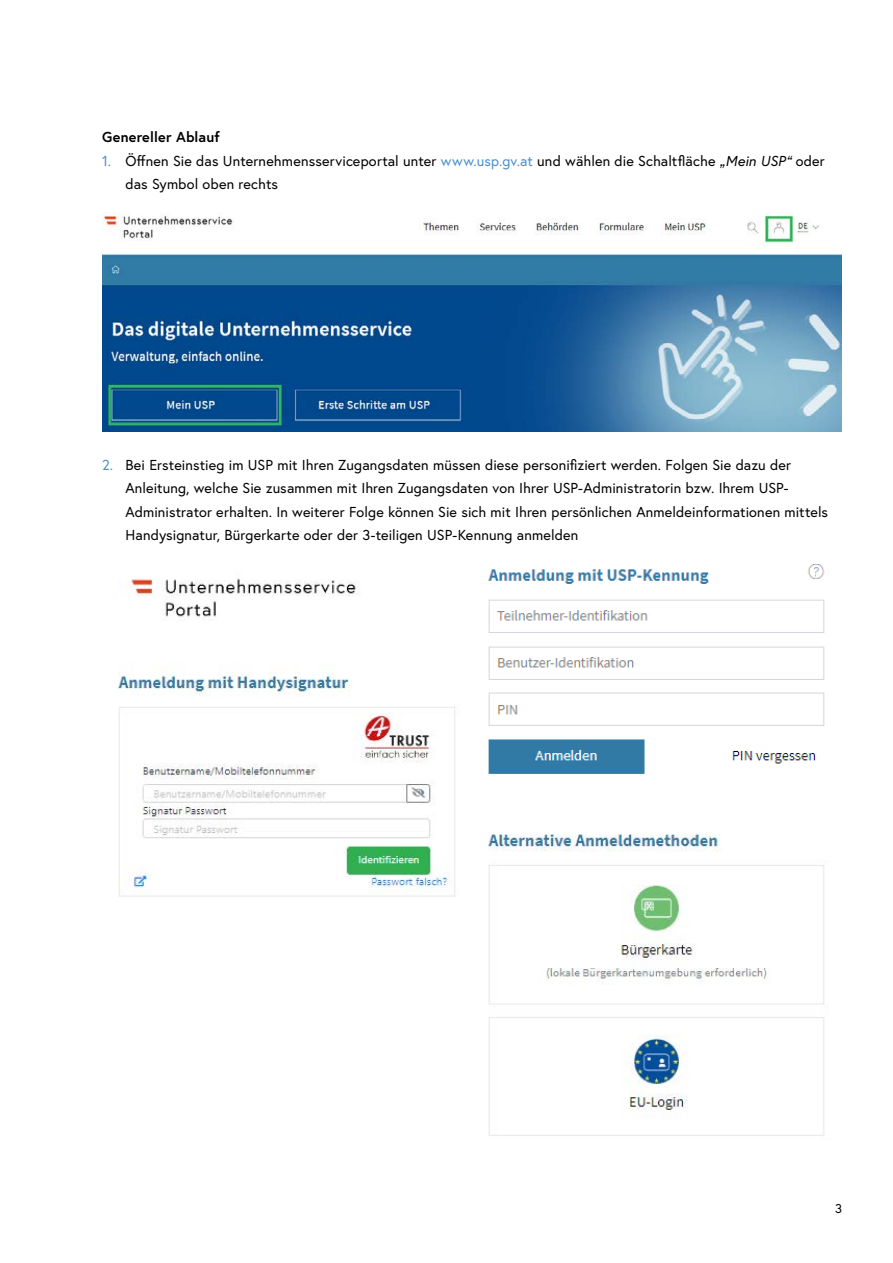
<style>
.page{position:relative;width:893px;height:1263px;background:#fff}
.page>*{position:absolute;margin:0;border:0;box-sizing:border-box;transform-origin:0 0}
.t1{font:14.4px/23.4px "Europa Austria";letter-spacing:.01em;color:#000}
.p_Abstand_danach{font:700 14.4px "Europa Austria";letter-spacing:.015em;color:#000}
.t2{font:12.75px "Europa Austria";color:#000}
.s1{color:#4e8fcc}
.s2{font-style:italic}
</style>
<div class="page">
<img style="left:102px;top:213px;width:740px;height:218px">
<img style="left:118px;top:578px;width:338px;height:319px">
<img style="left:487px;top:563px;width:338px;height:211px">
<img style="left:488px;top:834px;width:337px;height:302px">
<p class="p_Abstand_danach" style="left:102px;top:128px;width:119px">Genereller Ablauf</p>
<p class="t1" style="left:125px;top:149px;width:701px;text-indent:-23px"><span class="s1">1.</span> Öffnen Sie das Unternehmensserviceportal unter <span class="s1">www.usp.gv.at</span> und wählen die Schaltfläche <span class="s2">„Mein USP“</span> oder das Symbol oben rechts</p>
<p class="t1" style="left:125px;top:453px;width:704px;text-indent:-23px"><span class="s1">2.</span> Bei Ersteinstieg im USP mit Ihren Zugangsdaten müssen diese personifiziert werden. Folgen Sie dazu der Anleitung, welche Sie zusammen mit Ihren Zugangsdaten von Ihrer USP-Administratorin bzw. Ihrem USP-Administrator erhalten. In weiterer Folge können Sie sich mit Ihren persönlichen Anmeldeinformationen mittels Handysignatur, Bürgerkarte oder der 3-teiligen USP-Kennung anmelden</p>
<p class="t2" style="left:835px;top:1200px;width:8px">3</p>
</div>
